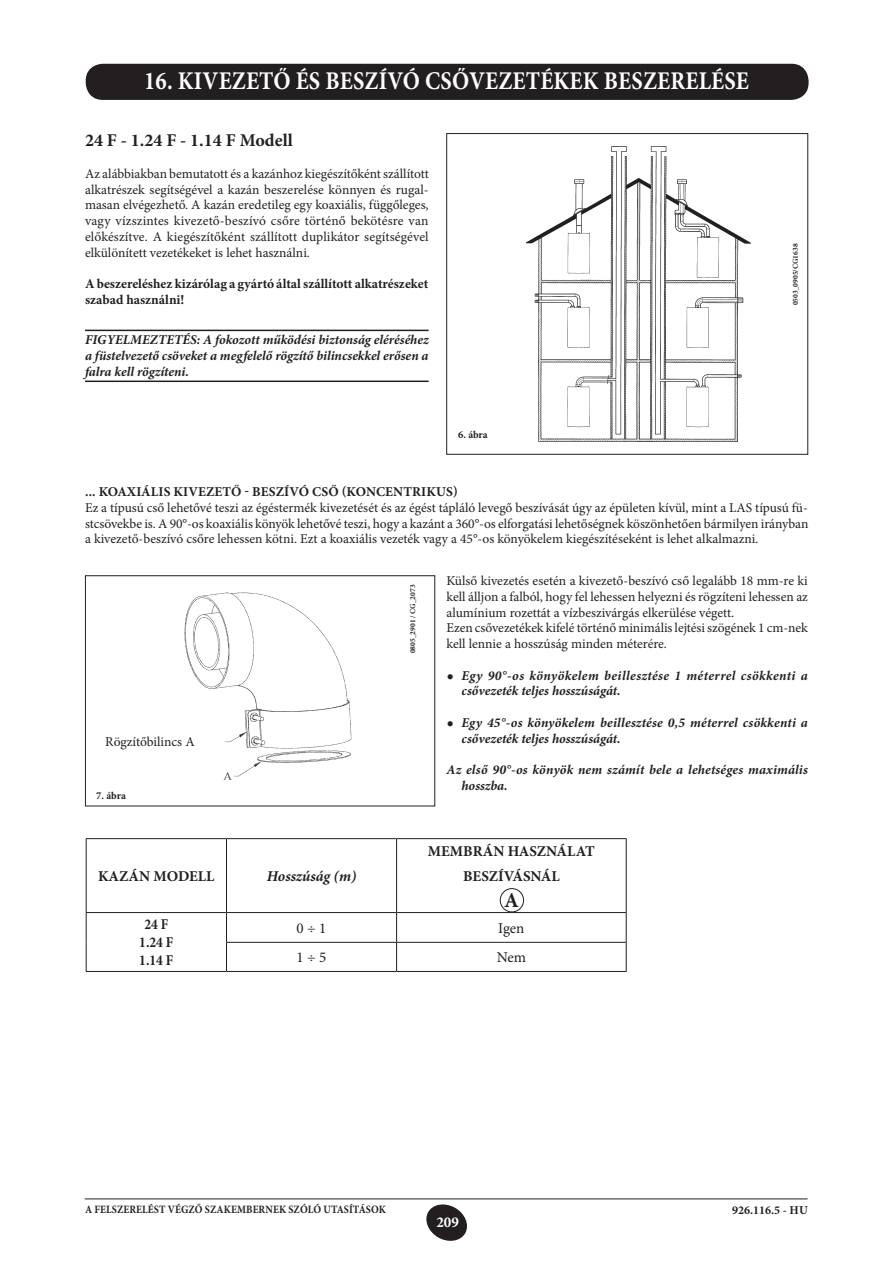
<style>
.page{position:relative;width:893px;height:1263px;background:#fff}
.page>*{position:absolute;margin:0;border:0;box-sizing:border-box;transform-origin:0 0}
.titolo{font:700 25.5px "Minion Pro";letter-spacing:.01em;color:#fff;scale:.88 1}
.t1{font:700 21px "Minion Pro";color:#231f20}
.testo{font:700 18px "Minion Pro";color:#231f20}
.t2{font:700 15px "Minion Pro";color:#231f20}
.t3{font:700 15px "Minion Pro";color:#231f20;scale:.9 1}
.t4{font:15px "Minion Pro";letter-spacing:-.01em;color:#231f20}
.t5{font:italic 700 15px "Minion Pro";color:#231f20}
.t6{font:700 15px "Minion Pro";color:#fff}
.testo-2{font:13.5px/15.8px "Minion Pro";letter-spacing:-.005em;color:#231f20;text-align:justify}
.testo-3{font:italic 700 13.5px/15.8px "Minion Pro";letter-spacing:.01em;color:#231f20}
.testo-4{font:700 13.5px/15.8px "Minion Pro";color:#231f20}
.t7{font:700 12px "Minion Pro";color:#231f20}
.t8{font:700 11.25px "Minion Pro";letter-spacing:.01em;color:#231f20;scale:.9 1}
._07_bold{font:700 10.5px "Minion Pro";letter-spacing:-.005em;color:#231f20}
.codice{font:700 7.5px "Minion Pro";color:#231f20}
.s1{font-weight:400;font-style:normal;font-size:19.5px}
</style>
<div class="page">
<svg style="left:426px;top:1204px;width:41px;height:37px"></svg>
<hr style="left:85px;top:1198px;width:723px;height:1px;background:#231f20">
<div style="left:86px;top:64px;width:722px;height:35px;background:#231f20;border-radius:16px"></div>
<div style="left:86px;top:64px;width:723px;height:36px;border:2px solid #231f20;border-radius:16px"></div>
<hr style="left:85px;top:330px;width:344px;height:1px;background:#231f20">
<hr style="left:85px;top:381px;width:344px;height:1px;background:#231f20">
<div style="left:446px;top:133px;width:362px;height:321px;border:1px solid #231f20"></div>
<img style="left:526px;top:146px;width:224px;height:296px">
<div style="left:85px;top:575px;width:350px;height:231px;border:1px solid #231f20"></div>
<img style="left:184px;top:592px;width:168px;height:188px">
<hr style="left:86px;top:838px;width:140px;height:1px;background:#231f20">
<hr style="left:86px;top:839px;width:1px;height:73px;background:#231f20">
<hr style="left:226px;top:838px;width:171px;height:1px;background:#231f20">
<hr style="left:226px;top:839px;width:1px;height:73px;background:#231f20">
<hr style="left:397px;top:838px;width:230px;height:1px;background:#231f20">
<hr style="left:396px;top:839px;width:1px;height:73px;background:#231f20">
<hr style="left:626px;top:839px;width:1px;height:73px;background:#231f20">
<hr style="left:86px;top:912px;width:140px;height:1px;background:#231f20">
<hr style="left:226px;top:912px;width:171px;height:1px;background:#231f20">
<hr style="left:397px;top:912px;width:230px;height:1px;background:#231f20">
<svg style="left:86px;top:913px;width:1px;height:58px"></svg>
<hr style="left:226px;top:942px;width:171px;height:1px;background:#231f20">
<svg style="left:226px;top:913px;width:1px;height:58px"></svg>
<hr style="left:397px;top:942px;width:230px;height:1px;background:#231f20">
<svg style="left:396px;top:913px;width:1px;height:58px"></svg>
<svg style="left:626px;top:913px;width:1px;height:58px"></svg>
<hr style="left:86px;top:971px;width:140px;height:1px;background:#231f20">
<hr style="left:226px;top:971px;width:171px;height:1px;background:#231f20">
<hr style="left:397px;top:971px;width:230px;height:1px;background:#231f20">
<div style="left:500px;top:888px;width:24px;height:24px;border:1px solid #231f20;border-radius:50%"></div>
<p class="titolo" style="left:144px;top:63px;width:689px">16. KIVEZETŐ ÉS BESZÍVÓ CSŐVEZETÉKEK BESZERELÉSE</p>
<p class="testo" style="left:85px;top:128px;width:209px">24 F - 1.24 F - 1.14 F Modell</p>
<p class="testo-2" style="left:85px;top:166px;width:345px">Az alábbiakban bemutatott és a kazánhoz kiegészítőként szállított alkatrészek segítségével a kazán beszerelése könnyen és rugal&shy;masan elvégezhető. A kazán eredetileg egy koaxiális, függőleges, vagy vízszintes kivezető-beszívó csőre történő bekötésre van előkészítve. A kiegészítőként szállított duplikátor segítségével elkülönített vezetékeket is lehet használni.</p>
<p class="testo-4" style="left:85px;top:276px;width:345px">A beszereléshez kizárólag a gyártó által szállított alkatrészeket szabad használni!</p>
<p class="testo-3" style="left:85px;top:331px;width:345px;line-height:16.2px;text-align:justify">FIGYELMEZTETÉS: A fokozott működési biztonság eléréséhez a füstelvezető csöveket a megfelelő rögzítő bilincsekkel erősen a falra kell rögzíteni.</p>
<p class="_07_bold" style="left:458px;top:427px;width:31px">6. ábra</p>
<p class="codice" style="left:790px;top:305px;width:63px;rotate:-90deg">0503_0905/CG1638</p>
<p class="testo-4" style="left:85px;top:484px;width:374px">... KOAXIÁLIS KIVEZETŐ - BESZÍVÓ CSŐ (KONCENTRIKUS)</p>
<p class="testo-2" style="left:85px;top:500px;width:725px">Ez a típusú cső lehetővé teszi az égéstermék kivezetését és az égést tápláló levegő beszívását úgy az épületen kívül, mint a LAS típusú fü&shy;stcsövekbe is. A 90°-os koaxiális könyök lehetővé teszi, hogy a kazánt a 360°-os elforgatási lehetőségnek köszönhetően bármilyen irányban a kivezető-beszívó csőre lehessen kötni. Ezt a koaxiális vezeték vagy a 45°-os könyökelem kiegészítéseként is lehet alkalmazni.</p>
<p class="testo-2" style="left:446px;top:573px;width:363px">Külső kivezetés esetén a kivezető-beszívó cső legalább 18 mm-re ki kell álljon a falból, hogy fel lehessen helyezni és rögzíteni lehessen az alumínium rozettát a vízbeszivárgás elkerülése végett.</p>
<p class="testo-2" style="left:446px;top:620px;width:363px">Ezen csővezetékek kifelé történő minimális lejtési szögének 1 cm-nek kell lennie a hosszúság minden méterére.</p>
<p class="testo-3" style="left:461px;top:667px;width:348px;text-indent:-15px"><span class="s1">•</span> Egy 90°-os könyökelem beillesztése 1 méterrel csökkenti a csővezeték teljes hosszúságát.</p>
<p class="testo-3" style="left:461px;top:714px;width:348px;text-indent:-15px"><span class="s1">•</span> Egy 45°-os könyökelem beillesztése 0,5 méterrel csökkenti a csővezeték teljes hosszúságát.</p>
<p class="testo-3" style="left:461px;top:762px;width:348px;text-indent:-15px">Az első 90°-os könyök nem számít bele a lehetséges maximális hosszba.</p>
<p class="_07_bold" style="left:96px;top:788px;width:31px">7. ábra</p>
<p class="codice" style="left:407px;top:653px;width:70px;rotate:-90deg">0805_2901 / CG_2073</p>
<p class="testo-2" style="left:105px;top:734px;width:91px">Rögzítőbilincs A</p>
<p class="t2" style="left:98px;top:866px;width:118px">KAZÁN MODELL</p>
<p class="t5" style="left:267px;top:865px;width:91px">Hosszúság (m)</p>
<p class="t2" style="left:428px;top:840px;width:168px">MEMBRÁN HASZNÁLAT</p>
<p class="t2" style="left:463px;top:866px;width:98px">BESZÍVÁSNÁL</p>
<p class="t1" style="left:504px;top:885px;width:16px">A</p>
<p class="t3" style="left:144px;top:914px;width:28px">24 F</p>
<p class="t3" style="left:139px;top:932px;width:39px">1.24 F</p>
<p class="t3" style="left:139px;top:950px;width:39px">1.14 F</p>
<p class="t4" style="left:297px;top:918px;width:31px">0 ÷ 1</p>
<p class="t4" style="left:498px;top:918px;width:28px">Igen</p>
<p class="t4" style="left:297px;top:947px;width:31px">1 ÷ 5</p>
<p class="t4" style="left:497px;top:947px;width:31px">Nem</p>
<p class="t8" style="left:85px;top:1201px;width:336px">A FELSZERELÉST VÉGZŐ SZAKEMBERNEK SZÓLÓ UTASÍTÁSOK</p>
<p class="t7" style="left:732px;top:1201px;width:77px">926.116.5 - HU</p>
<p class="t6" style="left:436px;top:1211px;width:24px">209</p>
</div>
